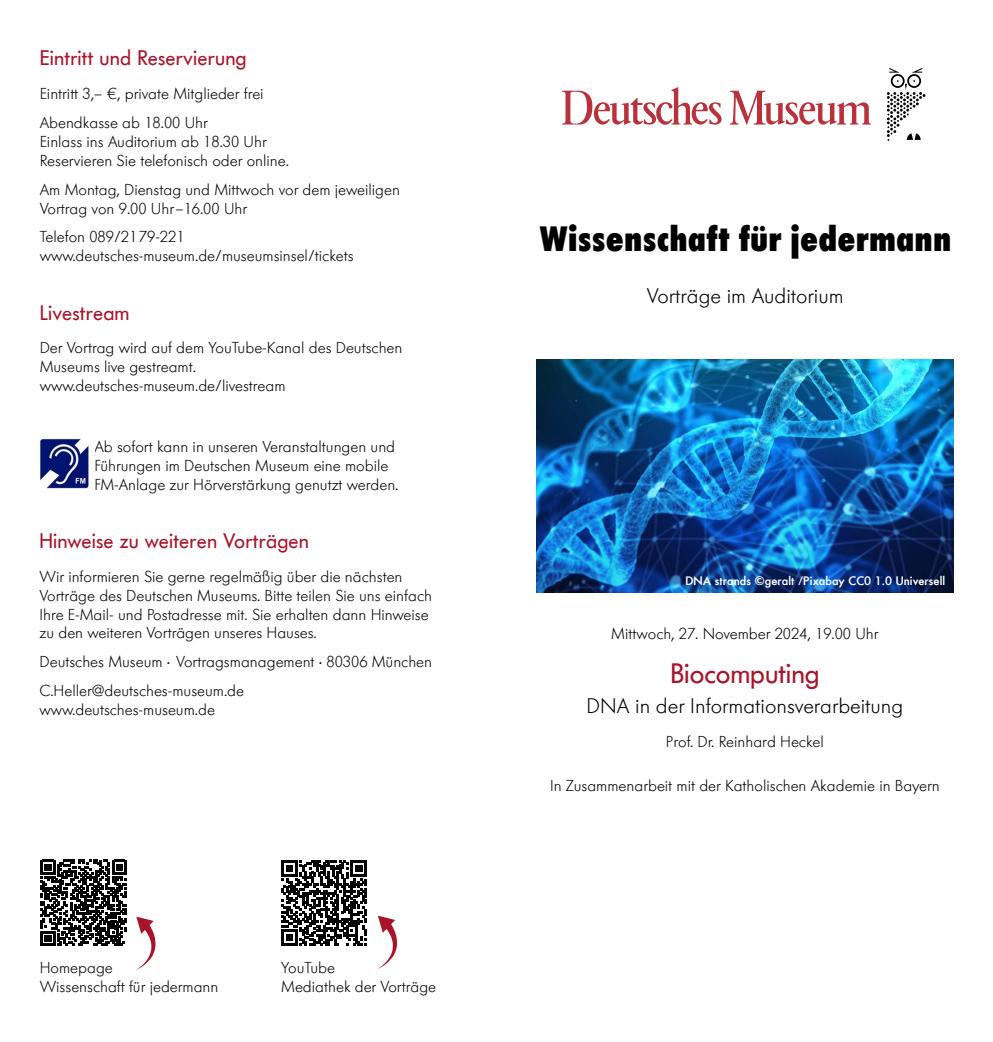
<style>
.page{position:relative;width:993px;height:1042px;background:#fff}
.page>*{position:absolute;margin:0;border:0;box-sizing:border-box;transform-origin:0 0}
.t1{font:800 condensed 35px "Futura BQ";letter-spacing:.025em;color:#000}
.t2{font:28px "Futura BQ";color:#a9132a}
.t3{font:21px "Futura BQ";letter-spacing:.01em;color:#a9132a}
.t4{font:300 21px "Futura BQ";color:#000}
.t5{font:300 15.75px/18.9px "Futura BQ";color:#000}
.t6{font:500 12.25px "Futura BQ";letter-spacing:.01em;color:#fff}
</style>
<div class="page">
<svg style="left:886px;top:68px;width:39px;height:73px"></svg>
<svg style="left:562px;top:87px;width:159px;height:38px"></svg>
<svg style="left:729px;top:91px;width:141px;height:34px"></svg>
<img style="left:536px;top:360px;width:416px;height:233px">
<img style="left:40px;top:438px;width:49px;height:50px">
<svg style="left:41px;top:860px;width:86px;height:86px"></svg>
<svg style="left:136px;top:916px;width:20px;height:54px"></svg>
<svg style="left:281px;top:860px;width:86px;height:85px"></svg>
<svg style="left:377px;top:915px;width:20px;height:54px"></svg>
<h3 class="t3" style="left:40px;top:44px;width:208px">Eintritt und Reservierung</h3>
<p class="t5" style="left:40px;top:79px;width:225px;line-height:28.9px">Eintritt 3,– €, private Mitglieder frei<br>Abendkasse ab 18.00 Uhr</p>
<p class="t5" style="left:40px;top:132px;width:251px">Einlass ins Auditorium ab 18.30 Uhr<br>Reservieren Sie telefonisch oder online.</p>
<p class="t5" style="left:40px;top:180px;width:361px">Am Montag, Dienstag und Mittwoch vor dem jeweiligen<br>Vortrag von 9.00 Uhr–16.00 Uhr</p>
<p class="t5" style="left:40px;top:227px;width:315px">Telefon 089/2179-221 www.deutsches-museum.de/museumsinsel/tickets</p>
<h3 class="t3" style="left:40px;top:299px;width:91px">Livestream</h3>
<p class="t5" style="left:40px;top:338px;width:364px">Der Vortrag wird auf dem YouTube-Kanal des Deutschen<br>Museums live gestreamt. www.deutsches-museum.de/livestream</p>
<p class="t5" style="left:94px;top:437px;width:305px">Ab sofort kann in unseren Veranstaltungen und<br>Führungen im Deutschen Museum eine mobile<br>FM-Anlage zur Hörverstärkung genutzt werden.</p>
<h3 class="t3" style="left:39px;top:527px;width:271px">Hinweise zu weiteren Vorträgen</h3>
<p class="t5" style="left:39px;top:567px;width:394px">Wir informieren Sie gerne regelmäßig über die nächsten Vorträge des Deutschen Museums. Bitte teilen Sie uns einfach Ihre E-Mail- und Postadresse mit. Sie erhalten dann Hinweise zu den weiteren Vorträgen unseres Hauses.</p>
<p class="t5" style="left:39px;top:647px;width:394px;line-height:28.9px">Deutsches Museum · Vortragsmanagement · 80306 München<br>C.Heller@deutsches-museum.de</p>
<p class="t5" style="left:39px;top:700px;width:177px">www.deutsches-museum.de</p>
<p class="t5" style="left:40px;top:958px;width:180px">Homepage<br>Wissenschaft für jedermann</p>
<p class="t5" style="left:281px;top:958px;width:156px">YouTube<br>Mediathek der Vorträge</p>
<h1 class="t1" style="left:539px;top:216px;width:412px">Wissenschaft für jedermann</h1>
<h3 class="t4" style="left:646px;top:282px;width:198px">Vorträge im Auditorium</h3>
<p class="t6" style="left:685px;top:573px;width:261px">DNA strands ©geralt /Pixabay CC0 1.0 Universell</p>
<p class="t5" style="left:611px;top:624px;width:269px">Mittwoch, 27. November 2024, 19.00 Uhr</p>
<h2 class="t2" style="left:670px;top:655px;width:150px">Biocomputing</h2>
<h3 class="t4" style="left:586px;top:692px;width:318px">DNA in der Informationsverarbeitung</h3>
<p class="t5" style="left:665px;top:732px;width:159px">Prof. Dr. Reinhard Heckel</p>
<p class="t5" style="left:550px;top:776px;width:391px">In Zusammenarbeit mit der Katholischen Akademie in Bayern</p>
</div>
